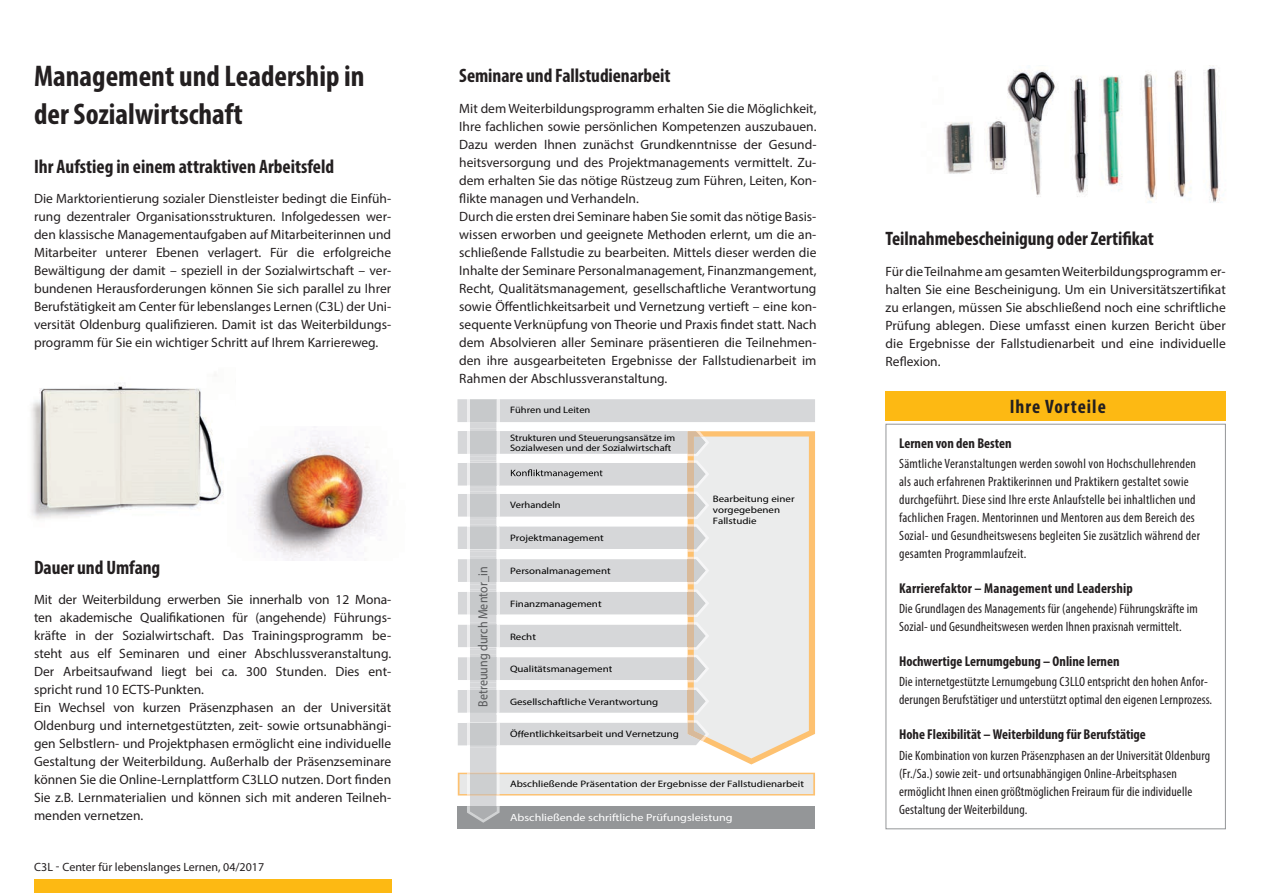
<style>
.page{position:relative;width:1263px;height:893px;background:#fff}
.page>*{position:absolute;margin:0;border:0;box-sizing:border-box;transform-origin:0 0}
.t1{font:700 condensed 30px/37.5px "Myriad Pro";color:#231f20}
.t2{font:700 condensed 19.5px "Myriad Pro";letter-spacing:-.005em;color:#231f20}
.t3{font:700 condensed 19.5px "Myriad Pro";letter-spacing:.05em;color:#231f20}
.t4{font:700 condensed 14.25px "Myriad Pro";color:#231f20}
.t5{font:13.5px/18px "Myriad Pro";color:#231f20;text-align:justify}
.t6{font:condensed 13.5px/18px "Myriad Pro";letter-spacing:.01em;color:#231f20}
.t7{font:13.35px "Myriad Pro";color:#58595b;scale:.9 1}
.t8{font:12px "Myriad Pro";color:#231f20}
.t9{font:10.35px "Myriad Pro";color:#fff;scale:1.17 1}
.t10{font:9.3px/11.2px "Myriad Pro";color:#000;scale:1.17 1}
.t11{font:9.3px/9.9px "Myriad Pro";color:#000;scale:1.12 1}
</style>
<div class="page">
<img style="left:945px;top:66px;width:275px;height:137px">
<div style="left:885px;top:424px;width:341px;height:405px;border:1px solid #949698"></div>
<div style="left:885px;top:391px;width:341px;height:30px;background:#fdb913"></div>
<div style="left:34px;top:879px;width:357px;height:14px;background:#fdb913"></div>
<img style="left:31px;top:383px;width:193px;height:137px">
<img style="left:250px;top:430px;width:135px;height:131px">
<div style="left:458px;top:806px;width:357px;height:23px;background:#949698"></div>
<svg style="left:457px;top:399px;width:358px;height:424px"></svg>
<h1 class="t1" style="left:34px;top:57px;width:332px">Management und Leadership in der Sozialwirtschaft</h1>
<h2 class="t2" style="left:34px;top:154px;width:302px">Ihr Aufstieg in einem attraktiven Arbeitsfeld</h2>
<p class="t5" style="left:34px;top:190px;width:359px">Die Marktorientierung sozialer Dienstleister bedingt die Einfüh&shy;rung dezentraler Organisationsstrukturen. Infolgedessen wer&shy;den klassische Managementaufgaben auf Mitarbeiterinnen und Mitarbeiter unterer Ebenen verlagert. Für die erfolgreiche Bewältigung der damit – speziell in der Sozialwirtschaft – ver&shy;bundenen Herausforderungen können Sie sich parallel zu Ihrer Berufstätigkeit am Center für lebenslanges Lernen (C3L) der Uni&shy;versität Oldenburg qualifizieren. Damit ist das Weiterbildungs&shy;programm für Sie ein wichtiger Schritt auf Ihrem Karriereweg.</p>
<h2 class="t2" style="left:34px;top:555px;width:128px">Dauer und Umfang</h2>
<p class="t5" style="left:34px;top:590px;width:359px;text-align:left">Mit der Weiterbildung erwerben Sie innerhalb von 12 Mona&shy;ten akademische Qualifikationen für (angehende) Führungs&shy;kräfte in der Sozialwirtschaft. Das Trainingsprogramm be&shy;steht aus elf Seminaren und einer Abschlussveranstaltung.<br>Der Arbeitsaufwand liegt bei ca. 300 Stunden. Dies ent&shy;spricht rund 10 ECTS-Punkten.<br>Ein Wechsel von kurzen Präsenzphasen an der Universität Oldenburg und internetgestützten, zeit- sowie ortsunabhängi&shy;gen Selbstlern- und Projektphasen ermöglicht eine individuelle Gestaltung der Weiterbildung. Außerhalb der Präsenzseminare können Sie die Online-Lernplattform C3LLO nutzen. Dort finden Sie z.B. Lernmaterialien und können sich mit anderen Teilneh&shy;menden vernetzen.</p>
<p class="t8" style="left:34px;top:860px;width:232px">C3L - Center für lebenslanges Lernen, 04/2017</p>
<h2 class="t2" style="left:459px;top:63px;width:213px">Seminare und Fallstudienarbeit</h2>
<p class="t5" style="left:459px;top:99px;width:359px;text-align:left">Mit dem Weiterbildungsprogramm erhalten Sie die Möglichkeit, Ihre fachlichen sowie persönlichen Kompetenzen auszubauen.<br>Dazu werden Ihnen zunächst Grundkenntnisse der Gesund&shy;heitsversorgung und des Projektmanagements vermittelt. Zu&shy;dem erhalten Sie das nötige Rüstzeug zum Führen, Leiten, Kon&shy;flikte managen und Verhandeln.<br>Durch die ersten drei Seminare haben Sie somit das nötige Basis&shy;wissen erworben und geeignete Methoden erlernt, um die an&shy;schließende Fallstudie zu bearbeiten. Mittels dieser werden die Inhalte der Seminare Personalmanagement, Finanzmangement, Recht, Qualitätsmanagement, gesellschaftliche Verantwortung sowie Öffentlichkeitsarbeit und Vernetzung vertieft – eine kon&shy;sequente Verknüpfung von Theorie und Praxis findet statt. Nach dem Absolvieren aller Seminare präsentieren die Teilnehmen&shy;den ihre ausgearbeiteten Ergebnisse der Fallstudienarbeit im Rahmen der Abschlussveranstaltung.</p>
<p class="t11" style="left:510px;top:405px;width:73px">Führen und Leiten</p>
<p class="t7" style="left:475px;top:707px;width:157px;rotate:-90deg">Betreuung durch Mentor_in</p>
<p class="t11" style="left:510px;top:432px;width:149px">Strukturen und Steuerungsansätze im<br>Sozialwesen und der Sozialwirtschaft</p>
<p class="t11" style="left:510px;top:500px;width:47px">Verhandeln</p>
<p class="t10" style="left:510px;top:532px;width:82px">Projektmanagement</p>
<p class="t10" style="left:510px;top:565px;width:88px">Personalmanagement</p>
<p class="t10" style="left:510px;top:598px;width:80px">Finanzmanagement</p>
<p class="t10" style="left:510px;top:631px;width:24px">Recht</p>
<p class="t10" style="left:510px;top:663px;width:89px">Qualitätsmanagement</p>
<p class="t10" style="left:510px;top:696px;width:128px">Gesellschaftliche Verantwortung</p>
<p class="t10" style="left:510px;top:728px;width:146px">Ö entlichkeitsarbeit und Vernetzung</p>
<p class="t10" style="left:713px;top:493px;width:71px">Bearbeitung einer vorgegebenen<br>Fallstudie</p>
<p class="t10" style="left:510px;top:778px;width:253px">Abschließende Präsentation der Ergebnisse der Fallstudienarbeit</p>
<p class="t9" style="left:510px;top:811px;width:192px">Abschließende schriftliche Prüfungsleistung</p>
<h2 class="t2" style="left:885px;top:227px;width:270px">Teilnahmebescheinigung oder Zertifikat</h2>
<p class="t5" style="left:885px;top:262px;width:342px">Für die Teilnahme am gesamten Weiterbildungsprogramm er&shy;halten Sie eine Bescheinigung. Um ein Universitätszertifikat zu erlangen, müssen Sie abschließend noch eine schriftliche Prüfung ablegen. Diese umfasst einen kurzen Bericht über die Ergebnisse der Fallstudienarbeit und eine individuelle Reflexion.</p>
<h2 class="t3" style="left:1010px;top:395px;width:98px">Ihre Vorteile</h2>
<p class="t4" style="left:899px;top:434px;width:114px">Lernen von den Besten</p>
<p class="t6" style="left:899px;top:454px;width:302px">Sämtliche Veranstaltungen werden sowohl von Hochschullehrenden als auch erfahrenen Praktikerinnen und Praktikern gestaltet sowie durchgeführt. Diese sind Ihre erste Anlaufstelle bei inhaltlichen und fachlichen Fragen. Mentorinnen und Mentoren aus dem Bereich des Sozial- und Gesundheitswesens begleiten Sie zusätzlich während der gesamten Programmlaufzeit.</p>
<p class="t4" style="left:899px;top:579px;width:235px">Karrierefaktor – Management und Leadership</p>
<p class="t6" style="left:899px;top:600px;width:300px">Die Grundlagen des Managements für (angehende) Führungskräfte im<br>Sozial- und Gesundheitswesen werden Ihnen praxisnah vermittelt.</p>
<p class="t4" style="left:899px;top:653px;width:222px">Hochwertige Lernumgebung – Online lernen</p>
<p class="t6" style="left:899px;top:673px;width:315px">Die internetgestützte Lernumgebung C3LLO entspricht den hohen Anfor&shy;derungen Berufstätiger und unterstützt optimal den eigenen Lernprozess.</p>
<p class="t4" style="left:899px;top:726px;width:248px">Hohe Flexibilität – Weiterbildung für Berufstätige</p>
<p class="t6" style="left:899px;top:746px;width:312px">Die Kombination von kurzen Präsenzphasen an der Universität Oldenburg (Fr./Sa.) sowie zeit- und ortsunabhängigen Online-Arbeitsphasen ermöglicht Ihnen einen größtmöglichen Freiraum für die individuelle Gestaltung der Weiterbildung.</p>
</div>
